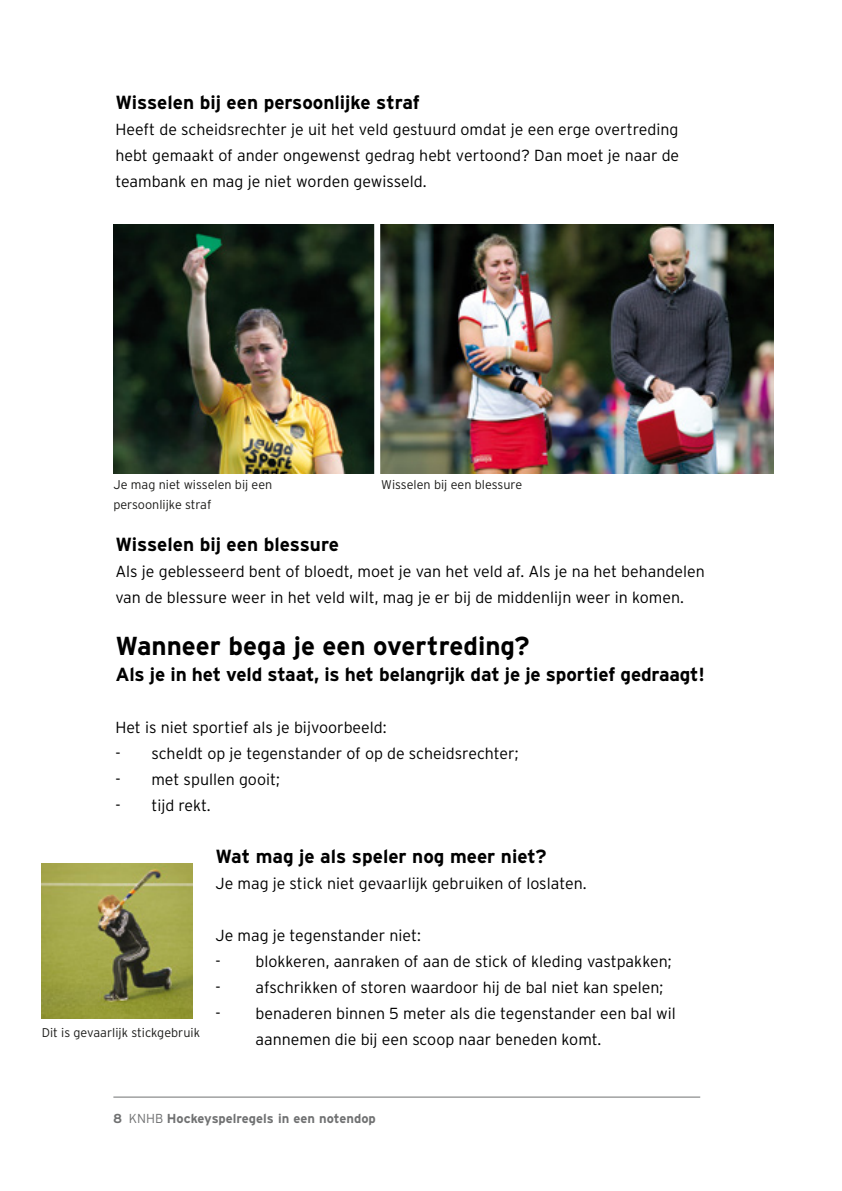
<style>
.page{position:relative;width:842px;height:1191px;background:#fff}
.page>*{position:absolute;margin:0;border:0;box-sizing:border-box;transform-origin:0 0}
.t1{font:700 26px "Interstate";color:#000}
.t2{font:700 19px "Interstate";letter-spacing:-.01em;color:#000}
.t3{font:300 16px/26px "Interstate";color:#000}
.t4{font:700 13px "Interstate";color:#707172}
.t5{font:300 12.6px/19.8px "Interstate";color:#1c1c1a}
.s1{font-weight:300}
</style>
<div class="page">
<hr style="left:113px;top:1096px;width:587px;height:1px;background:#707172">
<img style="left:113px;top:224px;width:261px;height:249px">
<img style="left:380px;top:224px;width:394px;height:249px">
<img style="left:42px;top:863px;width:151px;height:155px">
<p class="t2" style="left:115px;top:90px;width:306px">Wisselen bij een persoonlijke straf</p>
<p class="t3" style="left:115px;top:116px;width:565px;text-align:justify">Heeft de scheidsrechter je uit het veld gestuurd omdat je een erge overtreding hebt gemaakt of ander ongewenst gedrag hebt vertoond? Dan moet je naar de teambank en mag je niet worden gewisseld.</p>
<p class="t5" style="left:113px;top:474px;width:161px">Je mag niet wisselen bij een persoonlijke straf</p>
<p class="t5" style="left:381px;top:474px;width:142px">Wisselen bij een blessure</p>
<p class="t2" style="left:115px;top:532px;width:225px">Wisselen bij een blessure</p>
<p class="t3" style="left:115px;top:558px;width:591px">Als je geblesseerd bent of bloedt, moet je van het veld af. Als je na het behandelen van de blessure weer in het veld wilt, mag je er bij de middenlijn weer in komen.</p>
<h1 class="t1" style="left:115px;top:630px;width:416px">Wanneer bega je een overtreding?</h1>
<p class="t2" style="left:115px;top:662px;width:591px">Als je in het veld staat, is het belangrijk dat je je sportief gedraagt!</p>
<p class="t3" style="left:115px;top:714px;width:273px">Het is niet sportief als je bijvoorbeeld:</p>
<p class="t3" style="left:115px;top:740px;width:405px">- scheldt op je tegenstander of op de scheidsrechter;</p>
<p class="t3" style="left:115px;top:766px;width:166px">- met spullen gooit;</p>
<p class="t3" style="left:115px;top:792px;width:97px">- tijd rekt.</p>
<p class="t2" style="left:215px;top:844px;width:333px">Wat mag je als speler nog meer niet?</p>
<p class="t3" style="left:215px;top:870px;width:373px">Je mag je stick niet gevaarlijk gebruiken of loslaten.</p>
<p class="t3" style="left:215px;top:922px;width:207px">Je mag je tegenstander niet:</p>
<p class="t3" style="left:215px;top:948px;width:458px">- blokkeren, aanraken of aan de stick of kleding vastpakken;</p>
<p class="t3" style="left:215px;top:974px;width:449px">- afschrikken of storen waardoor hij de bal niet kan spelen;</p>
<p class="t3" style="left:255px;top:1000px;width:422px;text-indent:-40px">- benaderen binnen 5 meter als die tegenstander een bal wil aannemen die bij een scoop naar beneden komt.</p>
<p class="t5" style="left:42px;top:1022px;width:160px">Dit is gevaarlijk stickgebruik</p>
<p class="t4" style="left:113px;top:1110px;width:264px">8 <span class="s1">KNHB</span> Hockeyspelregels in een notendop</p>
</div>
